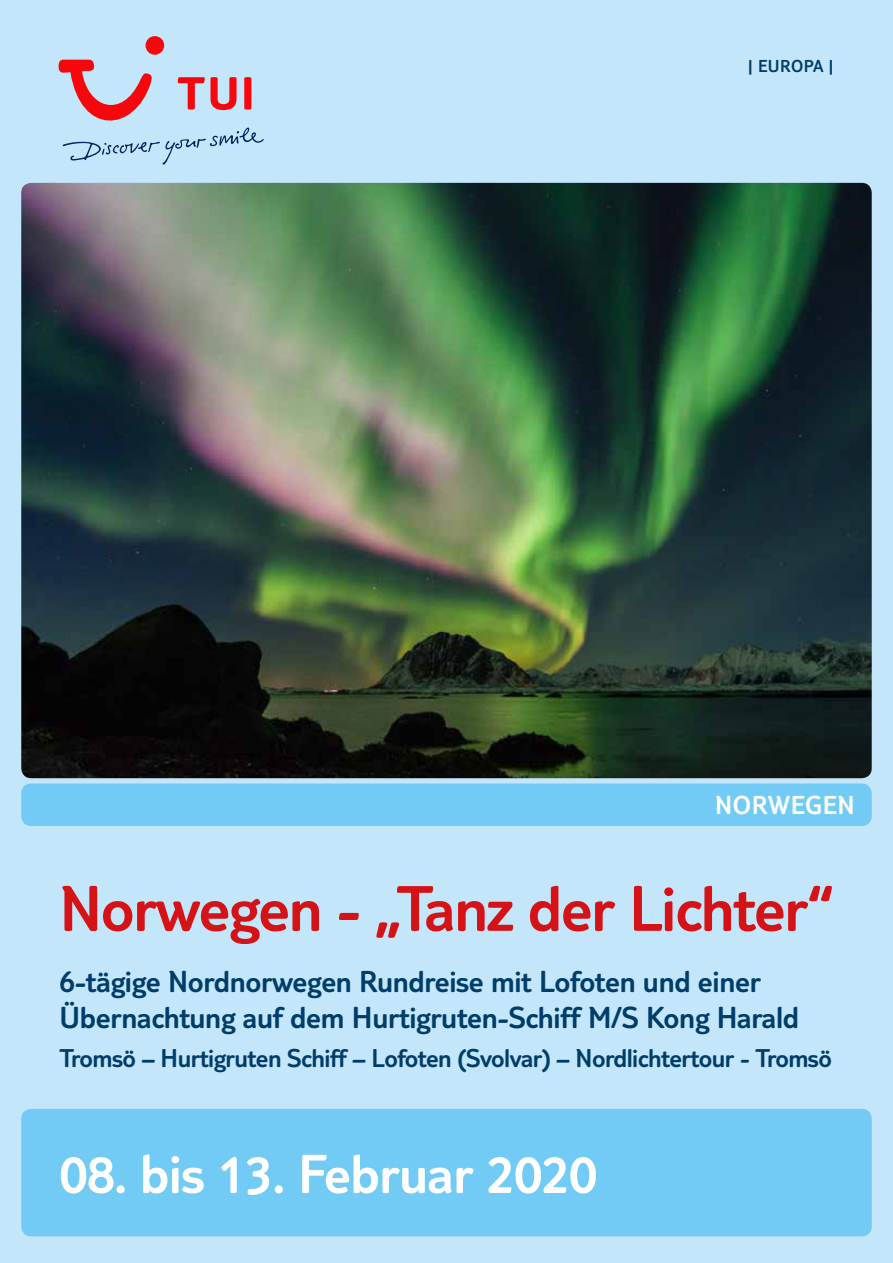
<style>
.page{position:relative;width:893px;height:1263px;background:#c3e6fb}
.page>*{position:absolute;margin:0;border:0;box-sizing:border-box;transform-origin:0 0}
.t1{font:300 66.75px "TUI Type";letter-spacing:-.02em;color:#d51317}
.t2{font:300 57px "TUI Type";letter-spacing:-.01em;color:#fff}
.t3{font:300 31.5px/36px "TUI Type";letter-spacing:-.01em;color:#003d69}
.t4{font:300 27px "TUI Type";letter-spacing:.02em;color:#fff}
.t5{font:300 26.7px "TUI Type";letter-spacing:-.02em;color:#003d69}
.t6{font:300 18px "TUI Type";letter-spacing:.025em;color:#003d69}
</style>
<div class="page">
<div style="left:21px;top:783px;width:851px;height:43px;background:#71cbf4;border-radius:10px"></div>
<div style="left:21px;top:1109px;width:851px;height:127px;background:#71cbf4;border-radius:10px"></div>
<div style="left:146px;top:36px;width:18px;height:19px;background:#f7060c;border-radius:50%"></div>
<svg style="left:59px;top:60px;width:205px;height:105px"></svg>
<img style="left:21px;top:183px;width:851px;height:595px">
<p class="t6" style="left:748px;top:55px;width:87px">| EUROPA |</p>
<p class="t4" style="left:715px;top:789px;width:141px">NORWEGEN</p>
<h1 class="t1" style="left:60px;top:870px;width:775px">Norwegen - „Tanz der Lichter“</h1>
<p class="t3" style="left:60px;top:963px;width:741px">6-tägige Nordnorwegen Rundreise mit Lofoten und einer<br>Übernachtung auf dem Hurtigruten-Schiff M/S Kong Harald</p>
<p class="t5" style="left:60px;top:1043px;width:774px">Tromsö – Hurtigruten Schiff – Lofoten (Svolvar) – Nordlichtertour - Tromsö</p>
<h2 class="t2" style="left:60px;top:1141px;width:539px">08. bis 13. Februar 2020</h2>
</div>
